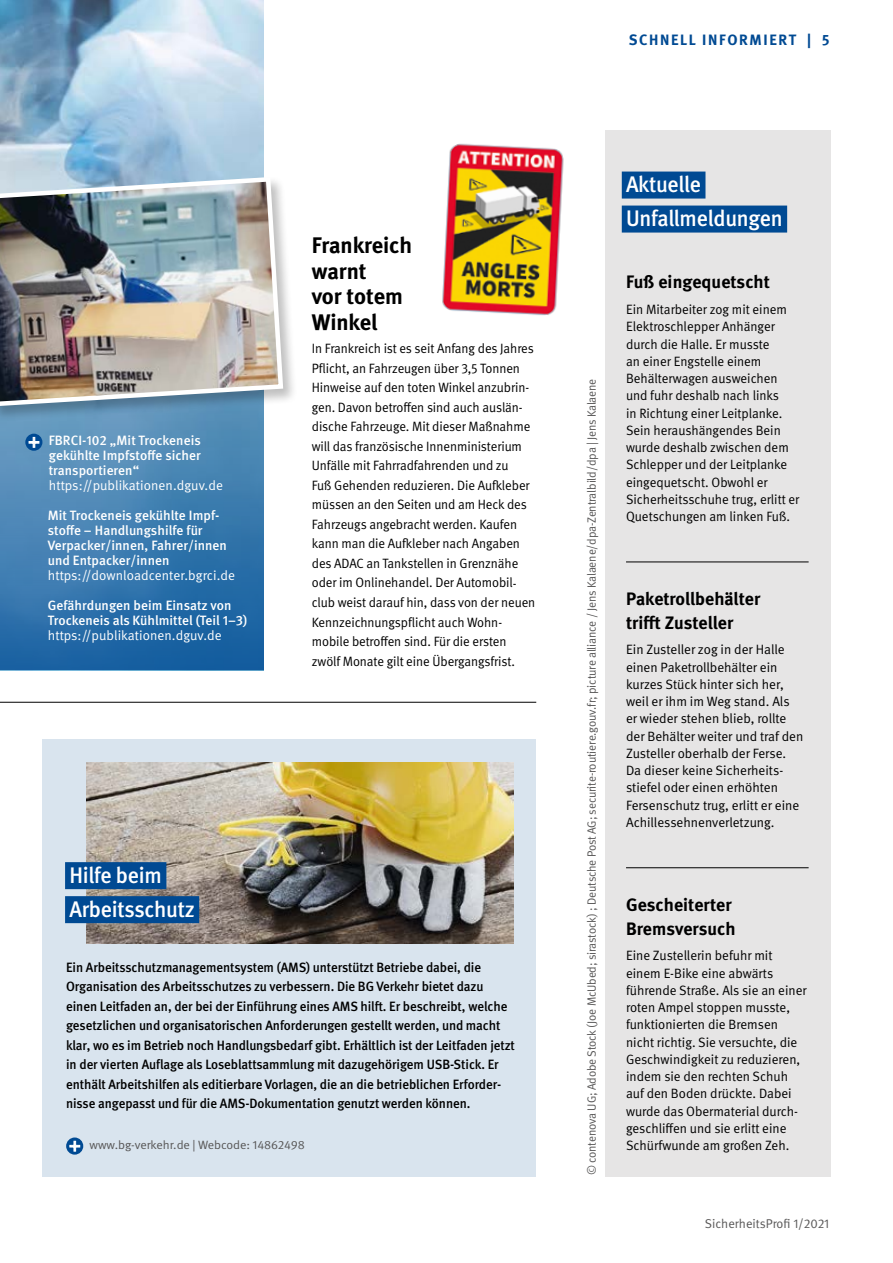
<style>
.page{position:relative;width:893px;height:1263px;background:#fff}
.page>*{position:absolute;margin:0;border:0;box-sizing:border-box;transform-origin:0 0}
.t1{font:500 22.5px/34px "DGUV Meta";letter-spacing:-.01em;color:#fff}
.t2{font:700 22.5px/25.5px "DGUV Meta";letter-spacing:-.005em;color:#000}
.t3{font:700 18px/24px "DGUV Meta";letter-spacing:.005em;color:#000}
.t4{font:700 15px "DGUV Meta";letter-spacing:.11em;color:#004a93}
.t5{font:13.5px/17.2px "DGUV Meta";letter-spacing:-.005em;color:#000}
.t6{font:13.5px/19.5px "DGUV Meta";letter-spacing:-.005em;color:#000;scale:.96 1}
.t7{font:500 13.5px/19.5px "DGUV Meta";letter-spacing:-.005em;color:#000}
.t8{font:500 13.5px/15px "DGUV Meta";letter-spacing:.005em;color:#fff}
.t9{font:13.5px "DGUV Meta";letter-spacing:.005em;color:#fff}
.t10{font:12.75px "DGUV Meta";color:#585757}
.t11{font:12px "DGUV Meta";letter-spacing:-.01em;color:#585757}
.t12{font:12px "DGUV Meta";letter-spacing:-.01em;color:#585757;scale:1.04 1}
</style>
<div class="page">
<img style="left:0;top:0;width:263px;height:175px">
<svg style="left:0;top:421px;width:263px;height:249px;background:#3b7aae"></svg>
<div style="left:43px;top:739px;width:493px;height:438px;background:#d9e4ee"></div>
<img style="left:86px;top:762px;width:428px;height:181px">
<img style="left:442px;top:143px;width:122px;height:173px">
<div style="left:65px;top:862px;width:101px;height:27px;background:#004a93"></div>
<div style="left:65px;top:896px;width:134px;height:27px;background:#004a93"></div>
<svg style="left:66px;top:1137px;width:17px;height:17px"></svg>
<svg style="left:69px;top:1140px;width:11px;height:12px"></svg>
<hr style="left:0;top:702px;width:536px;height:1px;background:#000">
<div style="left:0;top:176px;width:298px;height:245px;background:#000;opacity:.25"></div>
<img style="left:0;top:175px;width:286px;height:234px">
<svg style="left:25px;top:434px;width:17px;height:17px"></svg>
<svg style="left:28px;top:437px;width:12px;height:11px"></svg>
<div style="left:605px;top:130px;width:225px;height:1047px;background:#e6e5e5"></div>
<hr style="left:626px;top:562px;width:183px;height:1px;background:#000">
<hr style="left:626px;top:867px;width:183px;height:1px;background:#000">
<div style="left:622px;top:172px;width:83px;height:27px;background:#004a93"></div>
<div style="left:622px;top:206px;width:165px;height:27px;background:#004a93"></div>
<p class="t8" style="left:49px;top:434px;width:153px;text-align:justify">FBRCI-102 „Mit Trockeneis gekühlte Impfstoffe sicher transportieren“</p>
<p class="t9" style="left:49px;top:478px;width:176px">https://publikationen.dguv.de</p>
<p class="t8" style="left:48px;top:509px;width:181px">Mit Trockeneis gekühlte Impf&shy;stoffe – Handlungshilfe für<br>Verpacker/innen, Fahrer/innen und Entpacker/innen</p>
<p class="t9" style="left:48px;top:568px;width:189px">https://downloadcenter.bgrci.de</p>
<p class="t8" style="left:48px;top:599px;width:201px">Gefährdungen beim Einsatz von<br>Trockeneis als Kühlmittel (Teil 1–3)</p>
<p class="t9" style="left:48px;top:628px;width:176px">https://publikationen.dguv.de</p>
<h1 class="t2" style="left:312px;top:233px;width:102px">Frankreich warnt<br>vor totem<br>Winkel</h1>
<p class="t6" style="left:312px;top:339px;width:234px">In Frankreich ist es seit Anfang des Jahres Pflicht, an Fahrzeugen über 3,5 Tonnen Hinweise auf den toten Winkel anzubrin&shy;gen. Davon betroffen sind auch auslän&shy;dische Fahrzeuge. Mit dieser Maßnahme will das französische Innenministerium Unfälle mit Fahrradfahrenden und zu<br>Fuß Gehenden reduzieren. Die Aufkleber müssen an den Seiten und am Heck des Fahrzeugs angebracht werden. Kaufen kann man die Aufkleber nach Angaben des ADAC an Tankstellen in Grenznähe oder im Onlinehandel. Der Automobil&shy;club weist darauf hin, dass von der neuen Kennzeichnungspflicht auch Wohn&shy;mobile betroffen sind. Für die ersten zwölf Monate gilt eine Übergangsfrist.</p>
<h1 class="t1" style="left:69px;top:859px;width:127px">Hilfe beim<br>Arbeitsschutz</h1>
<p class="t7" style="left:66px;top:957px;width:450px">Ein Arbeitsschutzmanagementsystem (AMS) unterstützt Betriebe dabei, die Organisation des Arbeitsschutzes zu verbessern. Die BG Verkehr bietet dazu einen Leitfaden an, der bei der Einführung eines AMS hilft. Er beschreibt, welche gesetzlichen und organisatorischen Anforderungen gestellt werden, und macht klar, wo es im Betrieb noch Handlungsbedarf gibt. Erhältlich ist der Leitfaden jetzt in der vierten Auflage als Loseblattsammlung mit dazugehörigem USB-Stick. Er enthält Arbeitshilfen als editierbare Vorlagen, die an die betrieblichen Erforder&shy;nisse angepasst und für die AMS-Dokumentation genutzt werden können.</p>
<p class="t12" style="left:90px;top:1138px;width:209px">www.bg-verkehr.de | Webcode: 14862498</p>
<p class="t4" style="left:629px;top:31px;width:202px">SCHNELL INFORMIERT | 5</p>
<p class="t11" style="left:585px;top:1175px;width:798px;rotate:-90deg">© contenova UG; Adobe Stock (Joe McUbed; sirastock) ; Deutsche Post AG; securite-routiere.gouv.fr; picture alliance / Jens Kalaene/dpa-Zentralbild/dpa | Jens Kalaene</p>
<h1 class="t1" style="left:626px;top:168px;width:158px">Aktuelle<br>Unfallmeldungen</h1>
<h2 class="t3" style="left:626px;top:271px;width:145px">Fuß eingequetscht</h2>
<p class="t5" style="left:626px;top:301px;width:175px">Ein Mitarbeiter zog mit einem<br>Elektroschlepper Anhänger durch die Halle. Er musste<br>an einer Engstelle einem<br>Behälterwagen ausweichen und fuhr deshalb nach links<br>in Richtung einer Leitplanke.<br>Sein heraushängendes Bein wurde deshalb zwischen dem<br>Schlepper und der Leitplanke eingequetscht. Obwohl er<br>Sicherheitsschuhe trug, erlitt er<br>Quetschungen am linken Fuß.</p>
<h2 class="t3" style="left:626px;top:587px;width:136px">Paketrollbehälter trifft Zusteller</h2>
<p class="t5" style="left:626px;top:641px;width:179px">Ein Zusteller zog in der Halle einen Paketrollbehälter ein kurzes Stück hinter sich her, weil er ihm im Weg stand. Als er wieder stehen blieb, rollte der Behälter weiter und traf den<br>Zusteller oberhalb der Ferse.<br>Da dieser keine Sicherheits&shy;stiefel oder einen erhöhten<br>Fersenschutz trug, erlitt er eine<br>Achillessehnenverletzung.</p>
<h2 class="t3" style="left:626px;top:893px;width:111px">Gescheiterter<br>Bremsversuch</h2>
<p class="t5" style="left:626px;top:947px;width:182px">Eine Zustellerin befuhr mit einem E-Bike eine abwärts führende Straße. Als sie an einer roten Ampel stoppen musste, funktionierten die Bremsen nicht richtig. Sie versuchte, die<br>Geschwindigkeit zu reduzieren, indem sie den rechten Schuh auf den Boden drückte. Dabei wurde das Obermaterial durch&shy;geschliffen und sie erlitt eine<br>Schürfwunde am großen Zeh.</p>
<p class="t10" style="left:705px;top:1216px;width:126px">SicherheitsProfi 1/2021</p>
</div>
